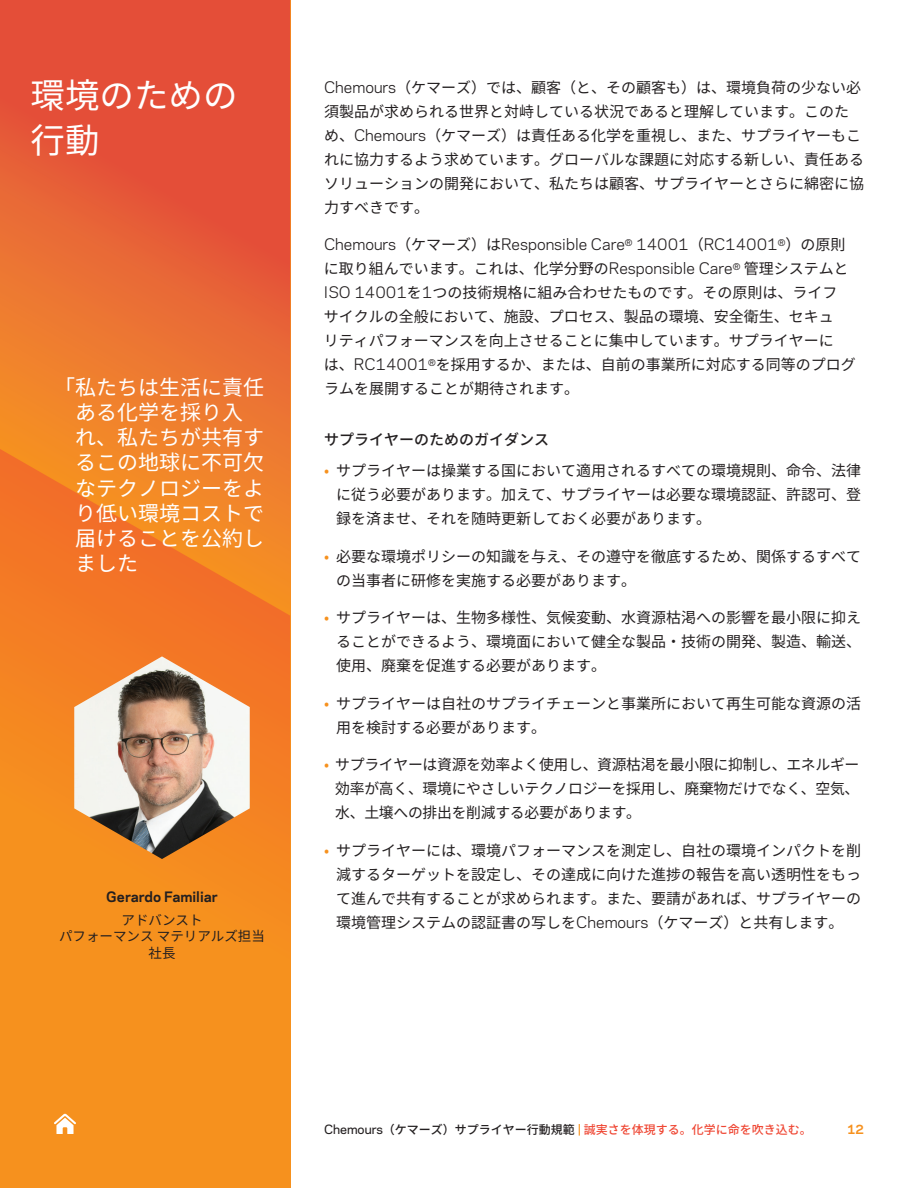
<style>
.page{position:relative;width:918px;height:1188px;background:#fff}
.page>*{position:absolute;margin:0;border:0;box-sizing:border-box;transform-origin:0 0}
.t1{font:34.5px/45px "Noto Sans CJ Kjp";color:#fff}
.t2{font:21px/25.2px "Noto Sans CJ Kjp";color:#fff}
.t3{font:15px/24px "Noto Sans CJ Kjp";color:#231f20}
.t4{font:15px "Chemours Sans";color:#231f20}
.t5{font:500 15px "Noto Sans CJ Kjp";color:#231f20}
.t6{font:13.5px/16.2px "Noto Sans CJ Kjp";color:#231f20;text-align:center}
.t7{font:700 13.5px "Chemours Sans";color:#231f20}
.t8{font:500 12px "Noto Sans CJ Kjp";color:#ef4835}
.t9{font:700 12px "Chemours Sans";color:#f6911e}
.s1{font-family:"Chemours Sans"}
.s2{font-family:"Noto Sans CJ Kjp"}
.s3{color:#f6911e}
.s4{font-family:"Chemours Sans";color:#231f20}
.s5{color:#231f20}
.s6{font-family:"Chemours Sans";color:#f6911e}
</style>
<div class="page">
<div style="left:0;top:0;width:290px;height:1188px;background:#f6911e"></div>
<svg style="left:0;top:0;width:291px;height:616px;background:#e76135"></svg>
<svg style="left:0;top:441px;width:290px;height:422px"></svg>
<img style="left:74px;top:656px;width:176px;height:203px">
<svg style="left:54px;top:1114px;width:22px;height:20px"></svg>
<h1 class="t1" style="left:31px;top:74px;width:208px">環境のための行動</h1>
<h2 class="t2" style="left:75px;top:375px;width:190px;text-indent:-21px">「私たちは生活に責任ある化学を採り入れ、私たちが共有するこの地球に不可欠なテクノロジーをより低い環境コストで届けることを公約しました</h2>
<p class="t7" style="left:106px;top:887px;width:113px">Gerardo Familiar</p>
<p class="t6" style="left:59px;top:912px;width:207px">アドバンスト<br>パフォーマンスマテリアルズ担当社長</p>
<p class="t3" style="left:324px;top:76px;width:541px"><span class="s1">Chemours</span>（ケマーズ）では、顧客（と、その顧客も）は、環境負荷の少ない必須製品が求められる世界と対峙している状況であると理解しています。このため、<span class="s1">Chemours</span>（ケマーズ）は責任ある化学を重視し、また、サプライヤーもこれに協力するよう求めています。グローバルな課題に対応する新しい、責任あるソリューションの開発において、私たちは顧客、サプライヤーとさらに綿密に協力すべきです。</p>
<p class="t4" style="left:324px;top:233px;width:523px">Chemours<span class="s2">（ケマーズ）は</span>Responsible Care<sup>®</sup> 14001<span class="s2">（</span>RC14001<sup>®</sup><span class="s2">）の原則</span></p>
<p class="t3" style="left:324px;top:257px;width:533px">に取り組んでいます。これは、化学分野の<span class="s1">Responsible Care</span><sup>®</sup> 管理システムと<span class="s1">ISO 14001</span>を<span class="s1">1</span>つの技術規格に組み合わせたものです。その原則は、ライフサイクルの全般において、施設、プロセス、製品の環境、安全衛生、セキュ<br>リティパフォーマンスを向上させることに集中しています。サプライヤーに<br>は、<span class="s1">RC14001</span><sup>®</sup>を採用するか、または、自前の事業所に対応する同等のプログラムを展開することが期待されます。</p>
<p class="t5" style="left:324px;top:432px;width:226px">サプライヤーのためのガイダンス</p>
<p class="t3" style="left:336px;top:459px;width:526px;text-align:justify;text-indent:-12px"><span class="s3">•</span> サプライヤーは操業する国において適用されるすべての環境規則、命令、法律に従う必要があります。加えて、サプライヤーは必要な環境認証、許認可、登録を済ませ、それを随時更新しておく必要があります。</p>
<p class="t3" style="left:336px;top:545px;width:526px;text-indent:-12px"><span class="s3">•</span> 必要な環境ポリシーの知識を与え、その遵守を徹底するため、関係するすべての当事者に研修を実施する必要があります。</p>
<p class="t3" style="left:336px;top:606px;width:526px;text-align:justify;text-indent:-12px"><span class="s3">•</span> サプライヤーは、生物多様性、気候変動、水資源枯渇への影響を最小限に抑えることができるよう、環境面において健全な製品・技術の開発、製造、輸送、使用、廃棄を促進する必要があります。</p>
<p class="t3" style="left:336px;top:692px;width:526px;text-indent:-12px"><span class="s3">•</span> サプライヤーは自社のサプライチェーンと事業所において再生可能な資源の活用を検討する必要があります。</p>
<p class="t3" style="left:335px;top:753px;width:526px;text-align:justify;text-indent:-11px"><span class="s3">•</span> サプライヤーは資源を効率よく使用し、資源枯渇を最小限に抑制し、エネルギー効率が高く、環境にやさしいテクノロジーを採用し、廃棄物だけでなく、空気、水、土壌への排出を削減する必要があります。</p>
<p class="t3" style="left:336px;top:839px;width:526px;text-align:justify;text-indent:-12px"><span class="s3">•</span> サプライヤーには、環境パフォーマンスを測定し、自社の環境インパクトを削減するターゲットを設定し、その達成に向けた進捗の報告を高い透明性をもって進んで共有することが求められます。また、要請があれば、サプライヤーの環境管理システムの認証書の写しを<span class="s1">Chemours</span>（ケマーズ）と共有します。</p>
<p class="t8" style="left:324px;top:1123px;width:489px"><span class="s4">Chemours</span><span class="s5">（ケマーズ）サプライヤー行動規範</span> <span class="s6">|</span> 誠実さを体現する。化学に命を吹き込む。</p>
<p class="t9" style="left:847px;top:1120px;width:18px">12</p>
</div>
